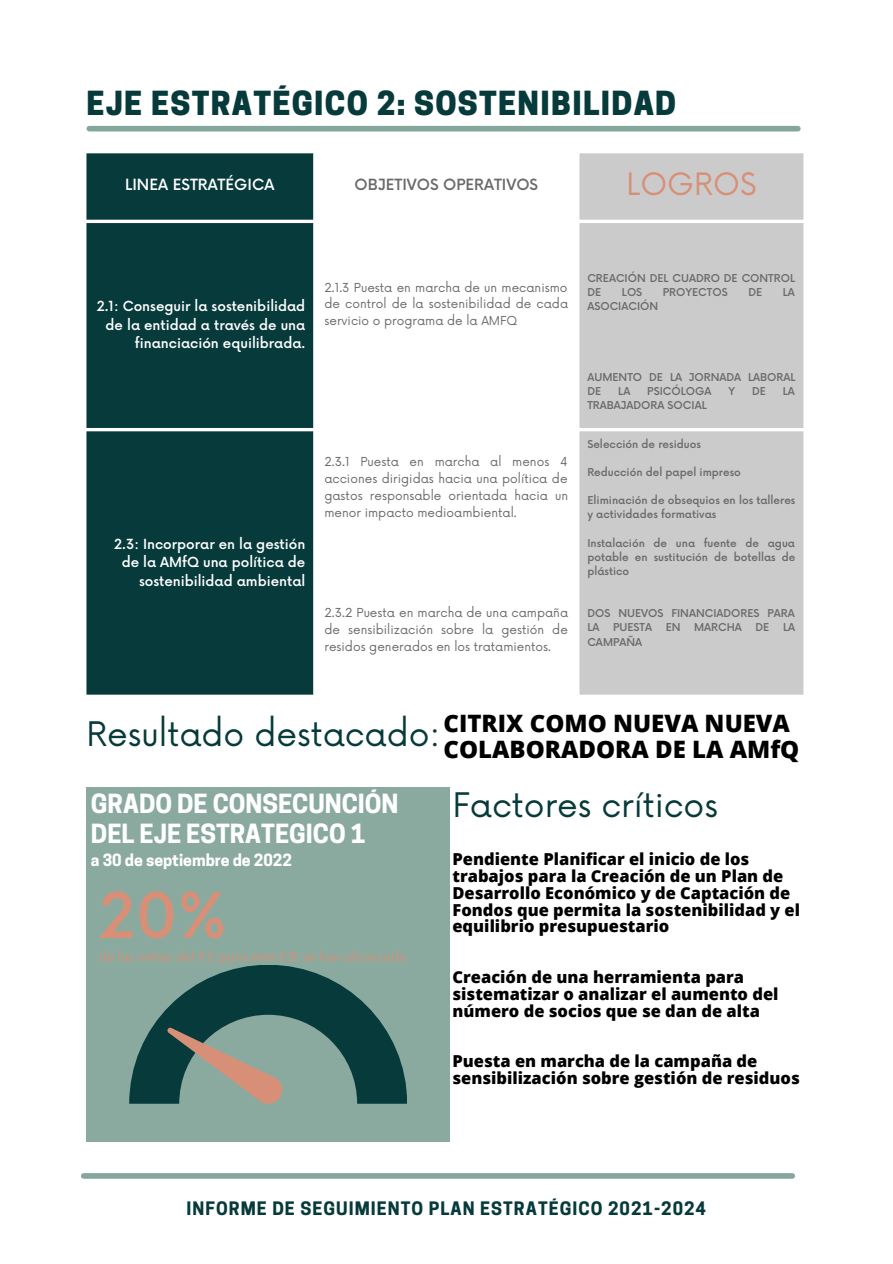
<style>
.page{position:relative;width:893px;height:1264px;background:#fff}
.page>*{position:absolute;margin:0;border:0;box-sizing:border-box;transform-origin:0 0}
.t1{font:500 61.5px "Now";color:#d88f77}
.t2{font:33px "Now";color:#073a3b}
.t3{font:800 31.2px "Cooper Hewitt";letter-spacing:.04em;color:#073a3b}
.t4{font:30px "Now";color:#d88f77}
.t5{font:700 24.75px/30.3px "Cooper Hewitt";color:#fff}
.t6{font:800 24px/25.8px "Open Sans";color:#000}
.t7{font:700 17.4px "Cooper Hewitt";letter-spacing:.06em;color:#073a3b}
.t8{font:800 16.5px/16.8px "Open Sans";color:#000}
.t9{font:700 15.75px "Cooper Hewitt";color:#fff}
.t10{font:500 15px "Now";color:#6b6969}
.t11{font:500 15px "Now";color:#fff}
.t12{font:500 13.5px/18.5px "Now";color:#fff;text-align:right}
.t13{font:12.15px/16.8px "Now";color:#6b6969;text-align:justify}
.t14{font:12px "Now";color:#d88f77}
.t15{font:500 10.65px/14.1px "Now";color:#6b6969}
</style>
<div class="page">
<div style="left:89px;top:126px;width:708px;height:5px;background:#85a69a"></div>
<div style="left:86px;top:153px;width:227px;height:541px;background:#073a3b"></div>
<div style="left:579px;top:153px;width:224px;height:541px;background:#cbcbcb"></div>
<div style="left:84px;top:1173px;width:708px;height:5px;background:#85a69a"></div>
<div style="left:86px;top:787px;width:363px;height:354px;background:#8baa9f"></div>
<svg style="left:129px;top:965px;width:278px;height:138px"></svg>
<p class="t3" style="left:86px;top:92px;width:591px">EJE ESTRATÉGICO 2: SOSTENIBILIDAD</p>
<p class="t11" style="left:125px;top:177px;width:150px">LINEA ESTRATÉGICA</p>
<p class="t10" style="left:354px;top:177px;width:185px">OBJETIVOS OPERATIVOS</p>
<p class="t4" style="left:626px;top:167px;width:131px">LOGROS</p>
<p class="t12" style="left:97px;top:298px;width:210px">2.1: Conseguir la sostenibilidad de la entidad a través de una financiación equilibrada.</p>
<p class="t12" style="left:114px;top:535px;width:192px">2.3: Incorporar en la gestión de la AMfQ una política de sostenibilidad ambiental</p>
<p class="t13" style="left:324px;top:279px;width:245px">2.1.3 Puesta en marcha de un mecanismo de control de la sostenibilidad de cada servicio o programa de la AMFQ</p>
<p class="t15" style="left:587px;top:272px;width:209px">CREACIÓN DEL CUADRO DE CONTROL<br>DE</p>
<p class="t15" style="left:622px;top:286px;width:22px">LOS</p>
<p class="t15" style="left:662px;top:286px;width:66px">PROYECTOS</p>
<p class="t15" style="left:748px;top:286px;width:15px">DE</p>
<p class="t15" style="left:782px;top:286px;width:14px">LA</p>
<p class="t15" style="left:587px;top:300px;width:72px">ASOCIACIÓN</p>
<p class="t13" style="left:324px;top:454px;width:245px">2.3.1 Puesta en marcha al menos 4 acciones dirigidas hacia una política de gastos responsable orientada hacia un menor impacto medioambiental.</p>
<p class="t13" style="left:324px;top:605px;width:245px">2.3.2 Puesta en marcha de una campaña de sensibilización sobre la gestión de residos generados en los tratamientos.</p>
<p class="t15" style="left:587px;top:370px;width:209px">AUMENTO DE LA JORNADA LABORAL<br>DE</p>
<p class="t15" style="left:618px;top:384px;width:14px">LA</p>
<p class="t15" style="left:647px;top:384px;width:66px">PSICÓLOGA</p>
<p class="t15" style="left:728px;top:384px;width:8px">Y</p>
<p class="t15" style="left:752px;top:384px;width:15px">DE</p>
<p class="t15" style="left:782px;top:384px;width:14px">LA</p>
<p class="t15" style="left:587px;top:399px;width:121px">TRABAJADORA SOCIAL</p>
<p class="t15" style="left:587px;top:437px;width:115px">Selección de residuos</p>
<p class="t15" style="left:587px;top:466px;width:155px">Reducción del papel impreso</p>
<p class="t15" style="left:587px;top:494px;width:209px">Eliminación de obsequios en los talleres y actividades formativas</p>
<p class="t15" style="left:587px;top:536px;width:209px;text-align:justify">Instalación de una fuente de agua potable en sustitución de botellas de plástico</p>
<p class="t15" style="left:587px;top:607px;width:209px">DOS NUEVOS FINANCIADORES PARA<br>LA</p>
<p class="t15" style="left:613px;top:621px;width:41px">PUESTA</p>
<p class="t15" style="left:665px;top:621px;width:16px">EN</p>
<p class="t15" style="left:694px;top:621px;width:49px">MARCHA</p>
<p class="t15" style="left:755px;top:621px;width:15px">DE</p>
<p class="t15" style="left:783px;top:621px;width:14px">LA</p>
<p class="t15" style="left:587px;top:635px;width:56px">CAMPAÑA</p>
<p class="t2" style="left:86px;top:715px;width:355px">Resultado destacado:</p>
<p class="t6" style="left:443px;top:709px;width:357px">CITRIX COMO NUEVA NUEVA<br>COLABORADORA DE LA AMfQ</p>
<p class="t5" style="left:91px;top:791px;width:309px">GRADO DE CONSECUNCIÓN<br>DEL EJE ESTRATEGICO 1</p>
<p class="t9" style="left:91px;top:853px;width:202px">a 30 de septiembre de 2022</p>
<p class="t1" style="left:99px;top:882px;width:130px">20%</p>
<p class="t14" style="left:99px;top:950px;width:310px">de las metas del P.E para este EJE se han alcanzado</p>
<p class="t2" style="left:452px;top:786px;width:267px">Factores críticos</p>
<p class="t8" style="left:452px;top:850px;width:349px">Pendiente Planificar el inicio de los trabajos para la Creación de un Plan de Desarrollo Económico y de Captación de Fondos que permita la sostenibilidad y el equilibrio presupuestario</p>
<p class="t8" style="left:452px;top:968px;width:327px">Creación de una herramienta para sistematizar o analizar el aumento del número de socios que se dan de alta</p>
<p class="t8" style="left:452px;top:1052px;width:349px">Puesta en marcha de la campaña de sensibilización sobre gestión de residuos</p>
<p class="t7" style="left:186px;top:1201px;width:521px">INFORME DE SEGUIMIENTO PLAN ESTRATÉGICO 2021-2024</p>
</div>
